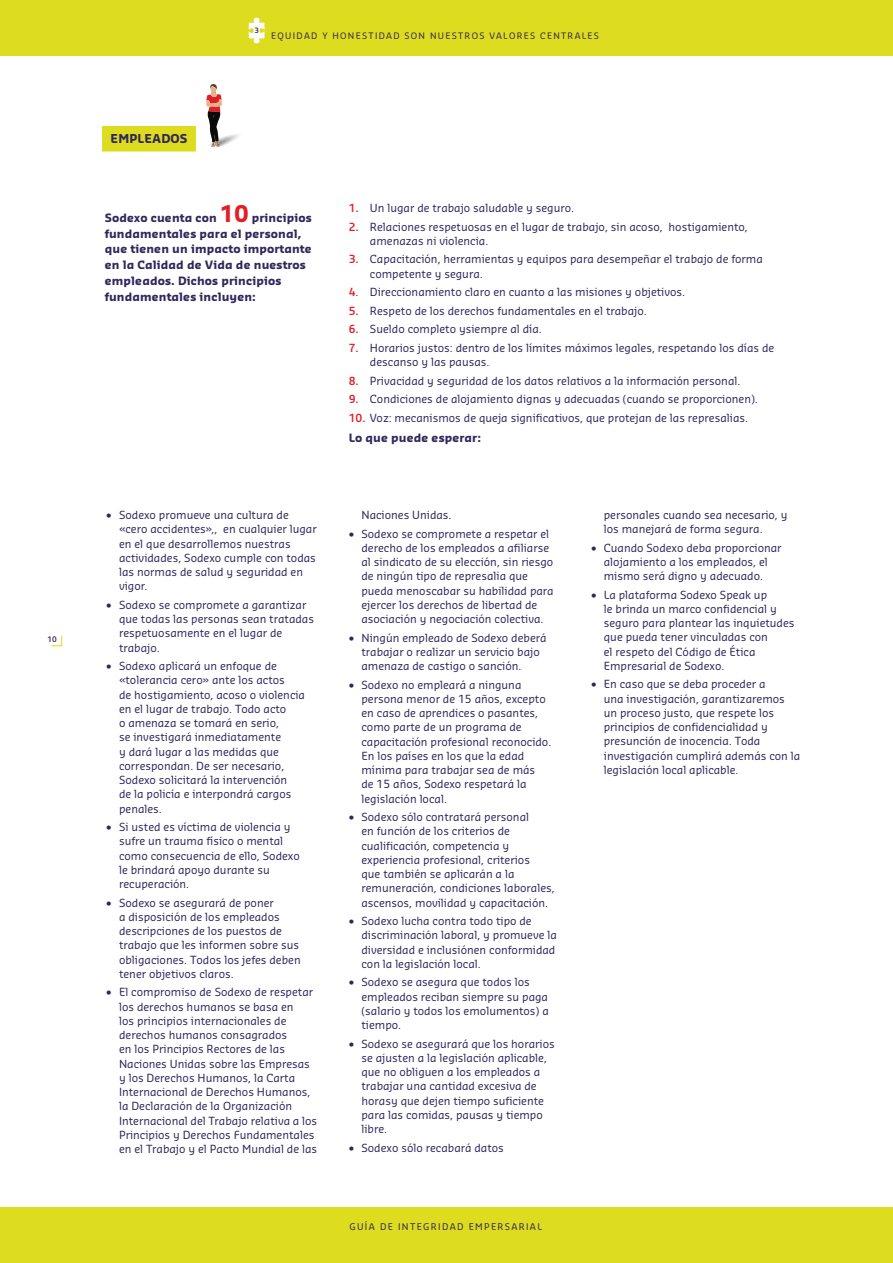
<style>
.page{position:relative;width:893px;height:1263px;background:#fff}
.page>*{position:absolute;margin:0;border:0;box-sizing:border-box;transform-origin:0 0}
.t1{font:700 12px "Sansa Pro";letter-spacing:.01em;color:#32275b}
.t2{font:700 11.25px/15.8px "Sansa Pro";letter-spacing:.01em;color:#32275b}
.t3{font:10.95px/14.2px "Sansa Pro";color:#32275b}
.t4{font:9px "Sansa Pro";letter-spacing:.15em;color:#32275b}
.t5{font:8.7px "Sansa Pro";letter-spacing:.15em;color:#32275b}
.t6{font:600 7.5px "Sansa Pro";color:#32275b}
.t7{font:600 7.2px "Sansa Pro";color:#32275b}
.s1{font-size:22.5px;color:#e21e26}
.s2{font-weight:600;color:#e21e26}
</style>
<div class="page">
<div style="left:0;top:0;width:892px;height:55px;background:#dedc1f"></div>
<div style="left:0;top:1208px;width:893px;height:55px;background:#dedc1f"></div>
<img style="left:212px;top:134px;width:27px;height:14px">
<svg style="left:206px;top:84px;width:16px;height:63px"></svg>
<svg style="left:249px;top:18px;width:15px;height:25px"></svg>
<svg style="left:51px;top:636px;width:11px;height:10px"></svg>
<div style="left:102px;top:126px;width:94px;height:26px;background:#dedc1f"></div>
<p class="t6" style="left:48px;top:636px;width:11px">10</p>
<p class="t1" style="left:111px;top:133px;width:79px">EMPLEADOS</p>
<p class="t7" style="left:254px;top:27px;width:6px">3</p>
<p class="t5" style="left:271px;top:32px;width:329px">EQUIDAD Y HONESTIDAD SON NUESTROS VALORES CENTRALES</p>
<p class="t2" style="left:105px;top:211px;width:208px">Sodexo cuenta con <span class="s1">10</span> principios fundamentales para el personal, que tienen un impacto importante en la Calidad de Vida de nuestros empleados. Dichos principios fundamentales incluyen:</p>
<p class="t3" style="left:119px;top:509px;width:199px;text-indent:-13px">• Sodexo promueve una cultura de «cero accidentes»,, en cualquier lugar en el que desarrollemos nuestras actividades, Sodexo cumple con todas las normas de salud y seguridad en vigor.</p>
<p class="t3" style="left:119px;top:599px;width:196px;text-indent:-13px">• Sodexo se compromete a garantizar que todas las personas sean tratadas respetuosamente en el lugar de trabajo.</p>
<p class="t3" style="left:119px;top:660px;width:188px;text-indent:-13px">• Sodexo aplicará un enfoque de «tolerancia cero» ante los actos<br>de hostigamiento, acoso o violencia en el lugar de trabajo. Todo acto<br>o amenaza se tomará en serio,<br>se investigará inmediatamente<br>y dará lugar a las medidas que correspondan. De ser necesario,<br>Sodexo solicitará la intervención<br>de la policía e interpondrá cargos penales.</p>
<p class="t3" style="left:119px;top:821px;width:182px;text-indent:-13px">• Si usted es víctima de violencia y sufre un trauma físico o mental como consecuencia de ello, Sodexo le brindará apoyo durante su recuperación.</p>
<p class="t3" style="left:119px;top:896px;width:183px;text-indent:-13px">• Sodexo se asegurará de poner<br>a disposición de los empleados descripciones de los puestos de trabajo que les informen sobre sus obligaciones. Todos los jefes deben tener objetivos claros.</p>
<p class="t3" style="left:119px;top:986px;width:200px;text-indent:-13px">• El compromiso de Sodexo de respetar los derechos humanos se basa en<br>los principios internacionales de derechos humanos consagrados<br>en los Principios Rectores de las Naciones Unidas sobre las Empresas y los Derechos Humanos, la Carta Internacional de Derechos Humanos, la Declaración de la Organización Internacional del Trabajo relativa a los Principios y Derechos Fundamentales en el Trabajo y el Pacto Mundial de las</p>
<p class="t3" style="left:349px;top:202px;width:227px"><span class="s2">1.</span> Un lugar de trabajo saludable y seguro.</p>
<p class="t3" style="left:370px;top:220px;width:379px;text-indent:-21px"><span class="s2">2.</span> Relaciones respetuosas en el lugar de trabajo, sin acoso, hostigamiento, amenazas ni violencia.</p>
<p class="t3" style="left:370px;top:253px;width:394px;text-indent:-21px"><span class="s2">3.</span> Capacitación, herramientas y equipos para desempeñar el trabajo de forma competente y segura.</p>
<p class="t3" style="left:349px;top:286px;width:338px"><span class="s2">4</span>. Direccionamiento claro en cuanto a las misiones y objetivos.</p>
<p class="t3" style="left:349px;top:304px;width:300px"><span class="s2">5.</span> Respeto de los derechos fundamentales en el trabajo.</p>
<p class="t3" style="left:349px;top:323px;width:195px"><span class="s2">6.</span> Sueldo completo ysiempre al día.</p>
<p class="t3" style="left:370px;top:341px;width:406px;text-indent:-21px"><span class="s2">7.</span> Horarios justos: dentro de los límites máximos legales, respetando los días de descanso y las pausas.</p>
<p class="t3" style="left:349px;top:374px;width:393px"><span class="s2">8.</span> Privacidad y seguridad de los datos relativos a la información personal.</p>
<p class="t3" style="left:349px;top:393px;width:411px"><span class="s2">9.</span> Condiciones de alojamiento dignas y adecuadas (cuando se proporcionen).</p>
<p class="t3" style="left:349px;top:411px;width:401px"><span class="s2">10.</span> Voz: mecanismos de queja significativos, que protejan de las represalias.</p>
<p class="t2" style="left:349px;top:431px;width:134px">Lo que puede esperar:</p>
<p class="t3" style="left:361px;top:509px;width:92px">Naciones Unidas.</p>
<p class="t3" style="left:361px;top:527px;width:194px;text-indent:-13px">• Sodexo se compromete a respetar el derecho de los empleados a afiliarse al sindicato de su elección, sin riesgo de ningún tipo de represalia que pueda menoscabar su habilidad para ejercer los derechos de libertad de asociación y negociación colectiva.</p>
<p class="t3" style="left:361px;top:631px;width:187px;text-indent:-13px">• Ningún empleado de Sodexo deberá trabajar o realizar un servicio bajo amenaza de castigo o sanción.</p>
<p class="t3" style="left:361px;top:678px;width:191px;text-indent:-13px">• Sodexo no empleará a ninguna persona menor de 15 años, excepto en caso de aprendices o pasantes, como parte de un programa de capacitación profesional reconocido.<br>En los países en los que la edad mínima para trabajar sea de más<br>de 15 años, Sodexo respetará la legislación local.</p>
<p class="t3" style="left:361px;top:811px;width:195px;text-indent:-13px">• Sodexo sólo contratará personal<br>en función de los criterios de cualificación, competencia y experiencia profesional, criterios<br>que también se aplicarán a la remuneración, condiciones laborales, ascensos, movilidad y capacitación.</p>
<p class="t3" style="left:361px;top:915px;width:197px;text-indent:-13px">• Sodexo lucha contra todo tipo de discriminación laboral, y promueve la diversidad e inclusiónen conformidad con la legislación local.</p>
<p class="t3" style="left:361px;top:976px;width:189px;text-indent:-13px">• Sodexo se asegura que todos los empleados reciban siempre su paga (salario y todos los emolumentos) a tiempo.</p>
<p class="t3" style="left:361px;top:1037px;width:195px;text-indent:-13px">• Sodexo se asegurará que los horarios se ajusten a la legislación aplicable, que no obliguen a los empleados a trabajar una cantidad excesiva de horasy que dejen tiempo suficiente para las comidas, pausas y tiempo libre.</p>
<p class="t3" style="left:349px;top:1141px;width:157px">• Sodexo sólo recabará datos</p>
<p class="t4" style="left:350px;top:1222px;width:194px">GUÍA DE INTEGRIDAD EMPERSARIAL</p>
<p class="t3" style="left:604px;top:509px;width:185px">personales cuando sea necesario, y los manejará de forma segura.</p>
<p class="t3" style="left:591px;top:541px;width:192px;text-align:center">• Cuando Sodexo deba proporcionar alojamiento a los empleados, el mismo será digno y adecuado.</p>
<p class="t3" style="left:604px;top:588px;width:192px;text-indent:-13px">• La plataforma Sodexo Speak up<br>le brinda un marco confidencial y seguro para plantear las inquietudes que pueda tener vinculadas con<br>el respeto del Código de Ética<br>Empresarial de Sodexo.</p>
<p class="t3" style="left:604px;top:678px;width:198px;text-indent:-13px">• En caso que se deba proceder a<br>una investigación, garantizaremos un proceso justo, que respete los principios de confidencialidad y presunción de inocencia. Toda investigación cumplirá además con la legislación local aplicable.</p>
</div>
